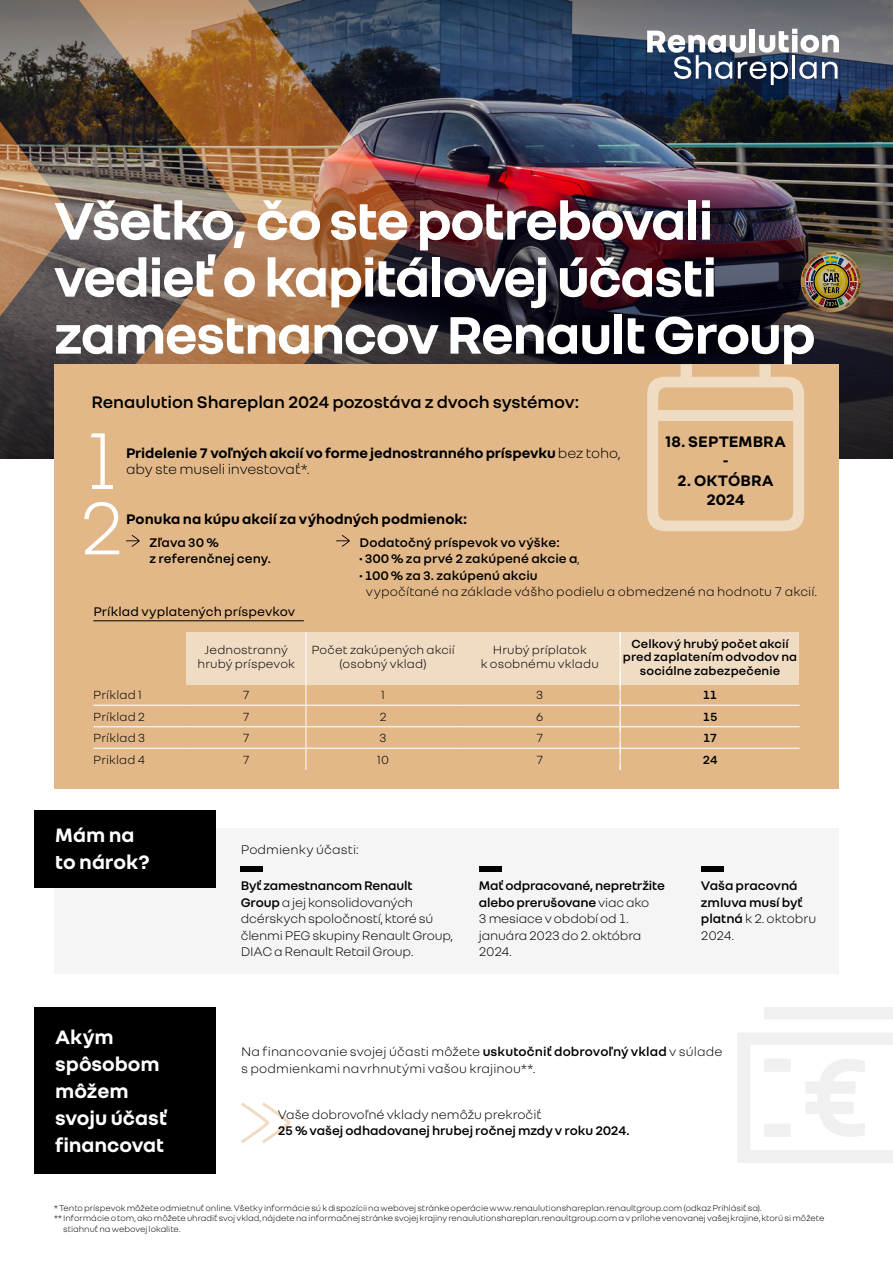
<style>
.page{position:relative;width:893px;height:1263px;background:#fff}
.page>*{position:absolute;margin:0;border:0;box-sizing:border-box;transform-origin:0 0}
.t1{font:700 57px/57px "Renault Group";letter-spacing:-.03em;color:#fff}
.t2{font:700 21px/27px "Renault Group";color:#fff}
.t3{font:600 18px "Renault Group";letter-spacing:-.005em;color:#000}
.t4{font:700 16.5px/19.5px "Renault Group";letter-spacing:.005em;color:#000;text-align:center}
.t5{font:700 15px/16.5px "Renault Group";letter-spacing:-.005em;color:#000}
.t6{font:300 13.5px/16.5px "Renault Group";color:#000}
.t7{font:600 13.5px/16.5px "Renault Group";color:#000}
.t8{font:13.5px "Renault Group";letter-spacing:.01em;color:#000}
.t9{font:300 12.75px/13.5px "Renault Group";letter-spacing:.01em;color:#000;text-align:center}
.t10{font:600 12.75px/13.5px "Renault Group";letter-spacing:.01em;color:#000;text-align:center}
.t11{font:300 9px "Renault Group";letter-spacing:-.005em;color:#000}
.s1{font-weight:300}
.s2{font-weight:600}
</style>
<div class="page">
<img style="left:415px;top:137px;width:478px;height:34px">
<img style="left:415px;top:171px;width:478px;height:287px">
<svg style="left:415px;top:0;width:478px;height:137px;background:#384558"></svg>
<svg style="left:0;top:0;width:64px;height:458px;background:#66574c"></svg>
<img style="left:64px;top:0;width:351px;height:364px">
<div style="left:54px;top:364px;width:785px;height:424px;background:#e2b888"></div>
<svg style="left:647px;top:29px;width:192px;height:56px"></svg>
<div style="left:54px;top:828px;width:785px;height:145px;background:#f5f5f5"></div>
<div style="left:186px;top:632px;width:613px;height:52px;background:#f0dbc3"></div>
<svg style="left:647px;top:364px;width:157px;height:167px"></svg>
<svg style="left:84px;top:502px;width:35px;height:52px"></svg>
<svg style="left:91px;top:433px;width:14px;height:52px"></svg>
<hr style="left:92px;top:485px;width:21px;height:4px;background:#fff">
<svg style="left:738px;top:1007px;width:155px;height:156px"></svg>
<svg style="left:241px;top:1102px;width:49px;height:41px"></svg>
<div style="left:34px;top:1007px;width:181px;height:167px;background:#000"></div>
<div style="left:701px;top:866px;width:22px;height:6px;background:#000"></div>
<div style="left:479px;top:866px;width:22px;height:6px;background:#000"></div>
<div style="left:241px;top:866px;width:22px;height:6px;background:#000"></div>
<div style="left:34px;top:810px;width:181px;height:77px;background:#000"></div>
<hr style="left:620px;top:632px;width:1px;height:52px;background:#fff">
<hr style="left:93px;top:705px;width:94px;height:1px;background:#fff">
<hr style="left:187px;top:705px;width:119px;height:1px;background:#fff">
<hr style="left:306px;top:705px;width:154px;height:1px;background:#fff">
<hr style="left:460px;top:705px;width:160px;height:1px;background:#fff">
<hr style="left:621px;top:705px;width:179px;height:1px;background:#fff">
<hr style="left:93px;top:748px;width:94px;height:1px;background:#fff">
<hr style="left:187px;top:748px;width:119px;height:1px;background:#fff">
<hr style="left:306px;top:748px;width:154px;height:1px;background:#fff">
<hr style="left:460px;top:748px;width:160px;height:1px;background:#fff">
<hr style="left:621px;top:748px;width:179px;height:1px;background:#fff">
<hr style="left:93px;top:726px;width:94px;height:1px;background:#fff">
<hr style="left:187px;top:726px;width:119px;height:1px;background:#fff">
<hr style="left:306px;top:726px;width:154px;height:1px;background:#fff">
<hr style="left:460px;top:726px;width:160px;height:1px;background:#fff">
<hr style="left:621px;top:726px;width:179px;height:1px;background:#fff">
<hr style="left:306px;top:632px;width:1px;height:52px;background:#fff">
<svg style="left:306px;top:684px;width:1px;height:86px"></svg>
<svg style="left:620px;top:684px;width:1px;height:86px"></svg>
<hr style="left:93px;top:620px;width:211px;height:1px;background:#000">
<svg style="left:126px;top:535px;width:14px;height:12px"></svg>
<svg style="left:336px;top:535px;width:14px;height:12px"></svg>
<img style="left:801px;top:251px;width:61px;height:61px">
<h1 class="t1" style="left:54px;top:189px;width:763px">Všetko, čo ste potrebovali vedieť okapitálovej účasti zamestnancov Renault Group</h1>
<h3 class="t3" style="left:91px;top:390px;width:489px">Renaulution Shareplan 2024 pozostáva z dvoch systémov:</h3>
<p class="t5" style="left:126px;top:443px;width:496px">Pridelenie 7voľných akcií vo forme jednostranného príspevku <span class="s1">bez toho, aby ste museli investovať*.</span></p>
<p class="t5" style="left:126px;top:510px;width:343px">Ponuka na kúpu akcií za výhodných podmienok:</p>
<p class="t4" style="left:665px;top:431px;width:122px">18. SEPTEMBRA -</p>
<p class="t4" style="left:677px;top:470px;width:98px">2. OKTÓBRA<br>2024</p>
<p class="t7" style="left:149px;top:533px;width:123px">Zľava 30 %<br>z referenčnej ceny.</p>
<p class="t7" style="left:360px;top:533px;width:202px">Dodatočný príspevok vo výške:</p>
<p class="t7" style="left:360px;top:550px;width:221px">• 300 % za prvé 2 zakúpené akcie a<span class="s1">,</span></p>
<p class="t7" style="left:360px;top:566px;width:180px">• 100 % za 3. zakúpenú akciu</p>
<p class="t6" style="left:366px;top:583px;width:453px">vypočítané na základe vášho podielu a obmedzené na hodnotu 7 akcií.</p>
<p class="t8" style="left:93px;top:603px;width:203px">Príklad vyplatených príspevkov</p>
<p class="t9" style="left:198px;top:643px;width:99px">Jednostranný hrubý príspevok</p>
<p class="t9" style="left:311px;top:643px;width:145px">Počet zakúpených akcií (osobný vklad)</p>
<p class="t9" style="left:481px;top:643px;width:120px">Hrubý príplatok<br>k osobnému vkladu</p>
<p class="t10" style="left:623px;top:636px;width:176px">Celkový hrubý počet akcií pred zaplatením odvodov na sociálne zabezpečenie</p>
<p class="t9" style="left:93px;top:688px;width:50px">Príklad 1</p>
<p class="t9" style="left:243px;top:688px;width:9px">7</p>
<p class="t9" style="left:381px;top:688px;width:5px">1</p>
<p class="t9" style="left:536px;top:688px;width:9px">3</p>
<p class="t10" style="left:703px;top:687px;width:16px">11</p>
<p class="t9" style="left:93px;top:709px;width:53px">Príklad 2</p>
<p class="t9" style="left:243px;top:709px;width:9px">7</p>
<p class="t9" style="left:380px;top:709px;width:8px">2</p>
<p class="t9" style="left:536px;top:709px;width:9px">6</p>
<p class="t10" style="left:703px;top:709px;width:16px">15</p>
<p class="t9" style="left:93px;top:731px;width:54px">Príklad 3</p>
<p class="t9" style="left:243px;top:731px;width:9px">7</p>
<p class="t9" style="left:380px;top:731px;width:9px">3</p>
<p class="t9" style="left:536px;top:731px;width:9px">7</p>
<p class="t10" style="left:703px;top:730px;width:16px">17</p>
<p class="t9" style="left:93px;top:752px;width:53px">Priklad 4</p>
<p class="t9" style="left:243px;top:752px;width:9px">7</p>
<p class="t9" style="left:377px;top:752px;width:13px">10</p>
<p class="t9" style="left:536px;top:752px;width:9px">7</p>
<p class="t10" style="left:703px;top:752px;width:16px">24</p>
<h2 class="t2" style="left:55px;top:820px;width:95px">Mám na to nárok?</h2>
<h2 class="t2" style="left:55px;top:1022px;width:113px">Akým spôsobom môžem svoju účasť financovat</h2>
<p class="t6" style="left:241px;top:840px;width:120px">Podmienky účasti:</p>
<p class="t6" style="left:241px;top:877px;width:214px"><span class="s2">Byť zamestnancom Renault<br>Group</span> ajej konsolidovaných dcérskych spoločností, ktoré sú členmi PEG skupiny Renault Group,<br>DIAC aRenault Retail Group.</p>
<p class="t6" style="left:479px;top:877px;width:187px"><span class="s2">Mať odpracované, nepretržite alebo prerušovane</span> viac ako<br>3mesiace vobdobí od 1. januára 2023 do 2. októbra<br>2024.</p>
<p class="t7" style="left:701px;top:877px;width:117px">Vaša pracovná zmluva musí byť platná <span class="s1">k 2. oktobru<br>2024.</span></p>
<p class="t6" style="left:241px;top:1043px;width:483px">Na financovanie svojej účasti môžete <span class="s2">uskutočniť dobrovoľný vklad</span> v súlade s podmienkami navrhnutými vašou krajinou**.</p>
<p class="t6" style="left:278px;top:1105px;width:265px">Vaše dobrovoľné vklady nemôžu prekročiť</p>
<p class="t7" style="left:278px;top:1122px;width:354px">25% vašej odhadovanej hrubej ročnej mzdy v roku 2024.</p>
<p class="t11" style="left:54px;top:1202px;width:709px">* Tento príspevok môžete odmietnuť online. Všetky informácie sú kdispozícii na webovej stránke operácie www.renaulutionshareplan.renaultgroup.com (odkaz Prihlásiť sa).</p>
<p class="t11" style="left:54px;top:1212px;width:772px">** Informácie otom, ako môžete uhradiť svoj vklad, nájdete na informačnej stránke svojej krajiny renaulutionshareplan.renaultgroup.com avprílohe venovanej vašej krajine, ktorú si môžete</p>
<p class="t11" style="left:63px;top:1223px;width:119px">stiahnuť na webovej lokalite.</p>
</div>
